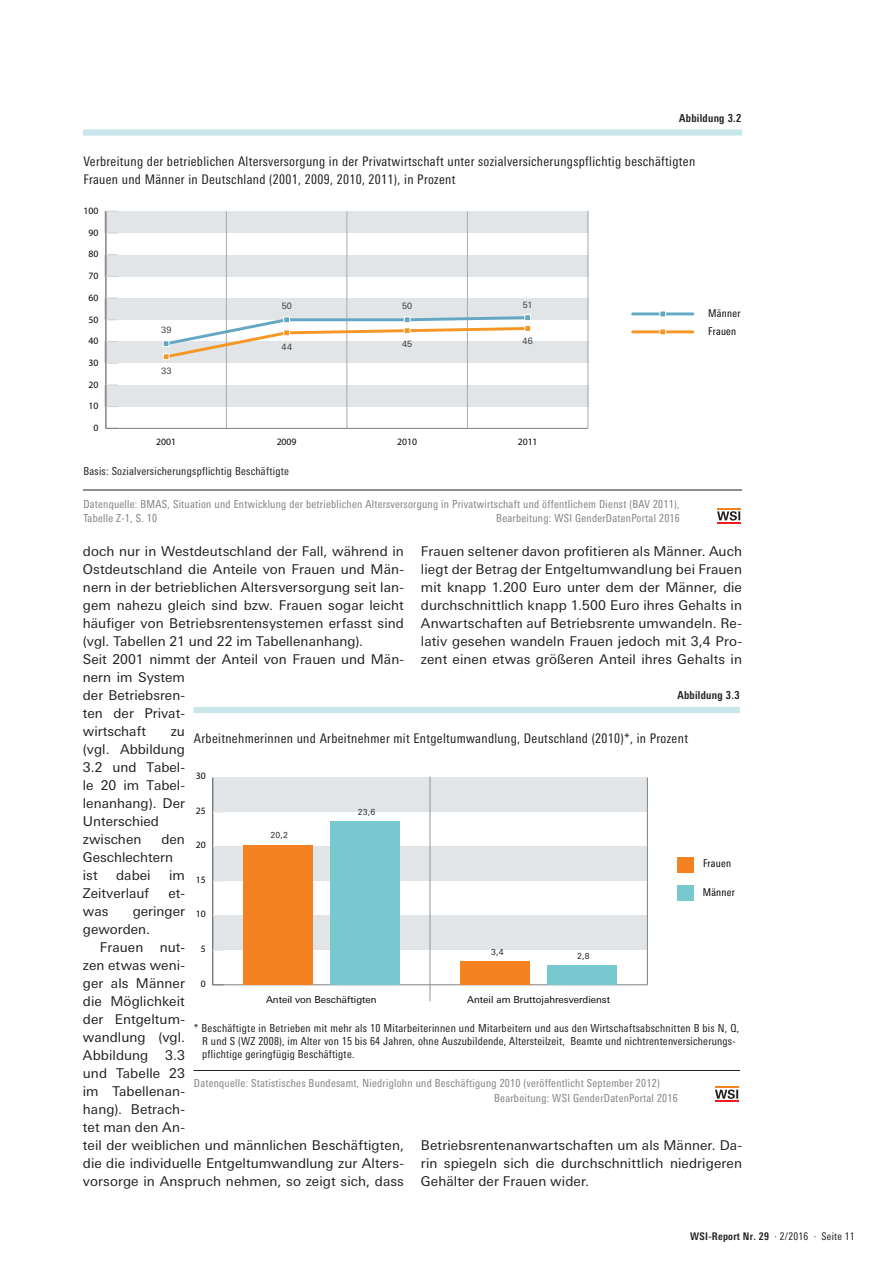
<style>
.page{position:relative;width:893px;height:1263px;background:#fff}
.page>*{position:absolute;margin:0;border:0;box-sizing:border-box;transform-origin:0 0}
.Copytext_mit_Einzug{font:13.5px/18px "Univers Next Pro";letter-spacing:.005em;color:#231f20;text-align:justify}
.Copytext_ohne_Einzug{font:13.5px/18px "Univers Next Pro";color:#231f20}
.t1{font:condensed 13.2px/17.7px "Univers Next Pro";letter-spacing:.025em;color:#231f20}
.t2{font:condensed 11.1px/14.7px "Univers Next Pro";letter-spacing:.025em;color:#808285}
.t3{font:condensed 11.1px/13.2px "Univers Next Pro";letter-spacing:.025em;color:#231f20}
.t4{font:700 condensed 11.1px "Univers Next Pro";letter-spacing:.025em;color:#231f20}
.t5{font:condensed 10.65px "Univers Next Pro";letter-spacing:.025em;color:#030505}
.t6{font:700 condensed 10.5px "Univers Next Pro";letter-spacing:.025em;color:#231f20}
.t7{font:9.75px "Univers Next Pro";color:#030505}
.t8{font:9.75px "Myriad Pro";color:#030505}
.t9{font:8.7px "Univers Next Pro";letter-spacing:.02em;color:#363a3d}
.t10{font:8.7px "Univers LT Std";color:#363a3d}
.s1{font-weight:400}
</style>
<div class="page">
<div style="left:83px;top:129px;width:659px;height:7px;background:#c9e6ea"></div>
<div style="left:105px;top:211px;width:484px;height:22px;background:#e2e5e8"></div>
<div style="left:105px;top:255px;width:484px;height:21px;background:#e2e5e8"></div>
<div style="left:105px;top:298px;width:484px;height:22px;background:#e2e5e8"></div>
<div style="left:105px;top:342px;width:484px;height:21px;background:#e2e5e8"></div>
<div style="left:105px;top:385px;width:484px;height:22px;background:#e2e5e8"></div>
<hr style="left:106px;top:428px;width:482px;height:1px;background:#807f82">
<hr style="left:226px;top:211px;width:1px;height:217px;background:#a9aaac">
<hr style="left:346px;top:211px;width:1px;height:217px;background:#a9aaac">
<hr style="left:467px;top:211px;width:1px;height:217px;background:#a9aaac">
<hr style="left:587px;top:211px;width:1px;height:217px;background:#a9aaac">
<hr style="left:105px;top:211px;width:1px;height:217px;background:#807f82">
<svg style="left:106px;top:406px;width:12px;height:1px"></svg>
<svg style="left:106px;top:363px;width:12px;height:1px"></svg>
<svg style="left:106px;top:341px;width:12px;height:1px"></svg>
<svg style="left:106px;top:320px;width:12px;height:1px"></svg>
<svg style="left:106px;top:298px;width:12px;height:1px"></svg>
<svg style="left:106px;top:276px;width:12px;height:1px"></svg>
<svg style="left:106px;top:254px;width:12px;height:1px"></svg>
<svg style="left:106px;top:233px;width:12px;height:1px"></svg>
<svg style="left:106px;top:211px;width:12px;height:1px"></svg>
<svg style="left:163px;top:311px;width:532px;height:49px"></svg>
<div style="left:524px;top:314px;width:7px;height:7px;border:1px solid #fff"></div>
<hr style="left:83px;top:490px;width:659px;height:1px;background:#231f20">
<div style="left:716px;top:507px;width:26px;height:18px;background:linear-gradient(to right,#fff,#fff)"></div>
<hr style="left:717px;top:522px;width:24px;height:2px;background:#ee1d23">
<svg style="left:717px;top:508px;width:24px;height:12px"></svg>
<div style="left:193px;top:707px;width:547px;height:6px;background:#c9e6ea"></div>
<div style="left:214px;top:777px;width:433px;height:35px;background:#e2e5e8"></div>
<div style="left:214px;top:846px;width:433px;height:35px;background:#e2e5e8"></div>
<div style="left:214px;top:915px;width:433px;height:35px;background:#e2e5e8"></div>
<hr style="left:213px;top:984px;width:434px;height:1px;background:#807f82">
<hr style="left:430px;top:776px;width:1px;height:225px;background:#909497">
<hr style="left:647px;top:777px;width:1px;height:208px;background:#807f82">
<hr style="left:212px;top:777px;width:1px;height:208px;background:#807f82">
<div style="left:677px;top:886px;width:17px;height:15px;background:#78c8d0"></div>
<div style="left:547px;top:965px;width:70px;height:20px;background:#78c8d0"></div>
<div style="left:330px;top:822px;width:70px;height:163px;background:#78c8d0"></div>
<div style="left:677px;top:857px;width:17px;height:15px;background:#f58220"></div>
<div style="left:460px;top:961px;width:70px;height:24px;background:#f58220"></div>
<div style="left:243px;top:845px;width:70px;height:140px;background:#f58220"></div>
<hr style="left:193px;top:1070px;width:547px;height:1px;background:#231f20">
<hr style="left:715px;top:1086px;width:24px;height:2px;background:#f58220">
<svg style="left:715px;top:1089px;width:24px;height:13px"></svg>
<p class="t4" style="left:679px;top:111px;width:63px">Abbildung 3.2</p>
<p class="t1" style="left:83px;top:152px;width:613px">Verbreitung der betrieblichen Altersversorgung in der Privatwirtschaft unter sozialversicherungspflichtig beschäftigten<br>Frauen und Männer in Deutschland (2001, 2009, 2010, 2011), in Prozent</p>
<p class="t8" style="left:83px;top:205px;width:16px">100</p>
<p class="t8" style="left:88px;top:226px;width:11px">90</p>
<p class="t8" style="left:88px;top:248px;width:11px">80</p>
<p class="t8" style="left:88px;top:270px;width:11px">70</p>
<p class="t8" style="left:88px;top:292px;width:11px">60</p>
<p class="t8" style="left:88px;top:313px;width:11px">50</p>
<p class="t8" style="left:88px;top:335px;width:11px">40</p>
<p class="t8" style="left:88px;top:357px;width:11px">30</p>
<p class="t8" style="left:88px;top:378px;width:11px">20</p>
<p class="t8" style="left:88px;top:400px;width:11px">10</p>
<p class="t8" style="left:93px;top:422px;width:6px">0</p>
<p class="t9" style="left:161px;top:325px;width:12px">39</p>
<p class="t9" style="left:161px;top:366px;width:12px">33</p>
<p class="t9" style="left:282px;top:301px;width:12px">50</p>
<p class="t9" style="left:402px;top:301px;width:12px">50</p>
<p class="t9" style="left:523px;top:300px;width:11px">51</p>
<p class="t9" style="left:282px;top:342px;width:12px">44</p>
<p class="t9" style="left:402px;top:339px;width:12px">45</p>
<p class="t9" style="left:523px;top:336px;width:12px">46</p>
<p class="t8" style="left:156px;top:436px;width:21px">2001</p>
<p class="t8" style="left:277px;top:436px;width:21px">2009</p>
<p class="t8" style="left:397px;top:436px;width:21px">2010</p>
<p class="t8" style="left:518px;top:436px;width:21px">2011</p>
<p class="t3" style="left:83px;top:465px;width:207px">Basis: Sozialversicherungspflichtig Beschäftigte</p>
<p class="t2" style="left:83px;top:496px;width:598px">Datenquelle: BMAS, Situation und Entwicklung der betrieblichen Altersversorgung in Privatwirtschaft und öffentlichem Dienst (BAV 2011),<br>Tabelle Z-1, S. 10</p>
<p class="t2" style="left:496px;top:511px;width:185px">Bearbeitung: WSI GenderDatenPortal 2016</p>
<p class="t5" style="left:708px;top:307px;width:34px">Männer</p>
<p class="t5" style="left:708px;top:325px;width:30px">Frauen</p>
<p class="Copytext_mit_Einzug" style="left:421px;top:543px;width:323px">Frauen seltener davon profitieren als Männer. Auch liegt der Betrag der Entgeltumwandlung bei Frauen mit knapp 1.200 Euro unter dem der Männer, die durchschnittlich knapp 1.500 Euro ihres Gehalts in Anwartschaften auf Betriebsrente umwandeln. Re&shy;lativ gesehen wandeln Frauen jedoch mit 3,4 Pro&shy;zent einen etwas größeren Anteil ihres Gehalts in</p>
<p class="Copytext_mit_Einzug" style="left:83px;top:543px;width:323px">doch nur in Westdeutschland der Fall, während in Ostdeutschland die Anteile von Frauen und Män&shy;nern in der betrieblichen Altersversorgung seit lan&shy;gem nahezu gleich sind bzw. Frauen sogar leicht häufiger von Betriebsrentensystemen erfasst sind (vgl. Tabellen 21 und 22 im Tabellenanhang).</p>
<p class="Copytext_ohne_Einzug" style="left:83px;top:651px;width:323px">Seit 2001 nimmt der Anteil von Frauen und Män&shy;nern im System<br>der Betriebsren-<br>ten der Privat-<br>wirtschaft</p>
<p class="t4" style="left:677px;top:688px;width:63px">Abbildung 3.3</p>
<p class="Copytext_ohne_Einzug" style="left:83px;top:723px;width:104px;text-indent:88px">zu (vgl. Abbildung<br>3.2 und Tabel&shy;le 20 im Tabel&shy;lenanhang). Der<br>Unterschied zwischen</p>
<p class="t1" style="left:194px;top:729px;width:496px">Arbeitnehmerinnen und Arbeitnehmer mit Entgeltumwandlung, Deutschland (2010)*, in Prozent</p>
<p class="t8" style="left:196px;top:770px;width:11px">30</p>
<p class="t8" style="left:196px;top:804px;width:11px">25</p>
<p class="t10" style="left:358px;top:807px;width:19px">23,6</p>
<p class="t10" style="left:271px;top:830px;width:19px">20,2</p>
<p class="Copytext_ohne_Einzug" style="left:83px;top:831px;width:104px;text-indent:79px">den<br>Geschlechtern ist</p>
<p class="t8" style="left:196px;top:839px;width:11px">20</p>
<p class="t5" style="left:703px;top:857px;width:30px">Frauen</p>
<p class="Copytext_ohne_Einzug" style="left:116px;top:867px;width:36px">dabei</p>
<p class="Copytext_ohne_Einzug" style="left:169px;top:867px;width:17px">im</p>
<p class="Copytext_ohne_Einzug" style="left:83px;top:885px;width:68px">Zeitverlauf</p>
<p class="Copytext_ohne_Einzug" style="left:168px;top:885px;width:18px">et-</p>
<p class="Copytext_ohne_Einzug" style="left:83px;top:903px;width:27px">was</p>
<p class="t8" style="left:196px;top:874px;width:11px">15</p>
<p class="t5" style="left:703px;top:886px;width:34px">Männer</p>
<p class="Copytext_ohne_Einzug" style="left:83px;top:903px;width:104px;text-indent:50px">geringer geworden.</p>
<p class="Copytext_mit_Einzug" style="left:83px;top:939px;width:323px;text-align:left;text-indent:17px">Frauen nut-<br>zen etwas weni-<br>ger als Männer<br>die Möglichkeit<br>der Entgeltum-<br>wandlung (vgl.<br>Abbildung 3.3<br>und Tabelle 23<br>im Tabellenan-<br>hang). Betrach-<br>tet man den An-<br>teil der weiblichen und männlichen Beschäftigten, die die individuelle Entgeltumwandlung zur Alters&shy;vorsorge in Anspruch nehmen, so zeigt sich, dass</p>
<p class="t8" style="left:196px;top:908px;width:11px">10</p>
<p class="t8" style="left:201px;top:943px;width:6px">5</p>
<p class="t10" style="left:491px;top:947px;width:14px">3,4</p>
<p class="t10" style="left:577px;top:950px;width:14px">2,8</p>
<p class="t8" style="left:201px;top:977px;width:6px">0</p>
<p class="t7" style="left:266px;top:993px;width:112px">Anteil von Beschäftigten</p>
<p class="t7" style="left:467px;top:993px;width:144px">Anteil am Bruttojahresverdienst</p>
<p class="t3" style="left:202px;top:1021px;width:539px;text-indent:-8px">* Beschäftigte in Betrieben mit mehr als 10 Mitarbeiterinnen und Mitarbeitern und aus den Wirtschaftsabschnitten B bis N, Q,<br>R und S (WZ 2008), im Alter von 15 bis 64 Jahren, ohne Auszubildende, Altersteilzeit, Beamte und nichtrentenversicherungs&shy;pflichtige geringfügig Beschäftigte.</p>
<p class="t2" style="left:494px;top:1076px;width:185px;text-indent:-300px">Datenquelle: Statistisches Bundesamt, Niedriglohn und Beschäftigung 2010 (veröffentlicht September 2012)<br>Bearbeitung: WSI GenderDatenPortal 2016</p>
<p class="Copytext_mit_Einzug" style="left:421px;top:1137px;width:323px">Betriebsrentenanwartschaften um als Männer. Da&shy;rin spiegeln sich die durchschnittlich niedrigeren Gehälter der Frauen wider.</p>
<p class="t6" style="left:690px;top:1230px;width:166px">WSI-Report Nr. 29 <span class="s1">· 2/2016 · Seite 11</span></p>
</div>
